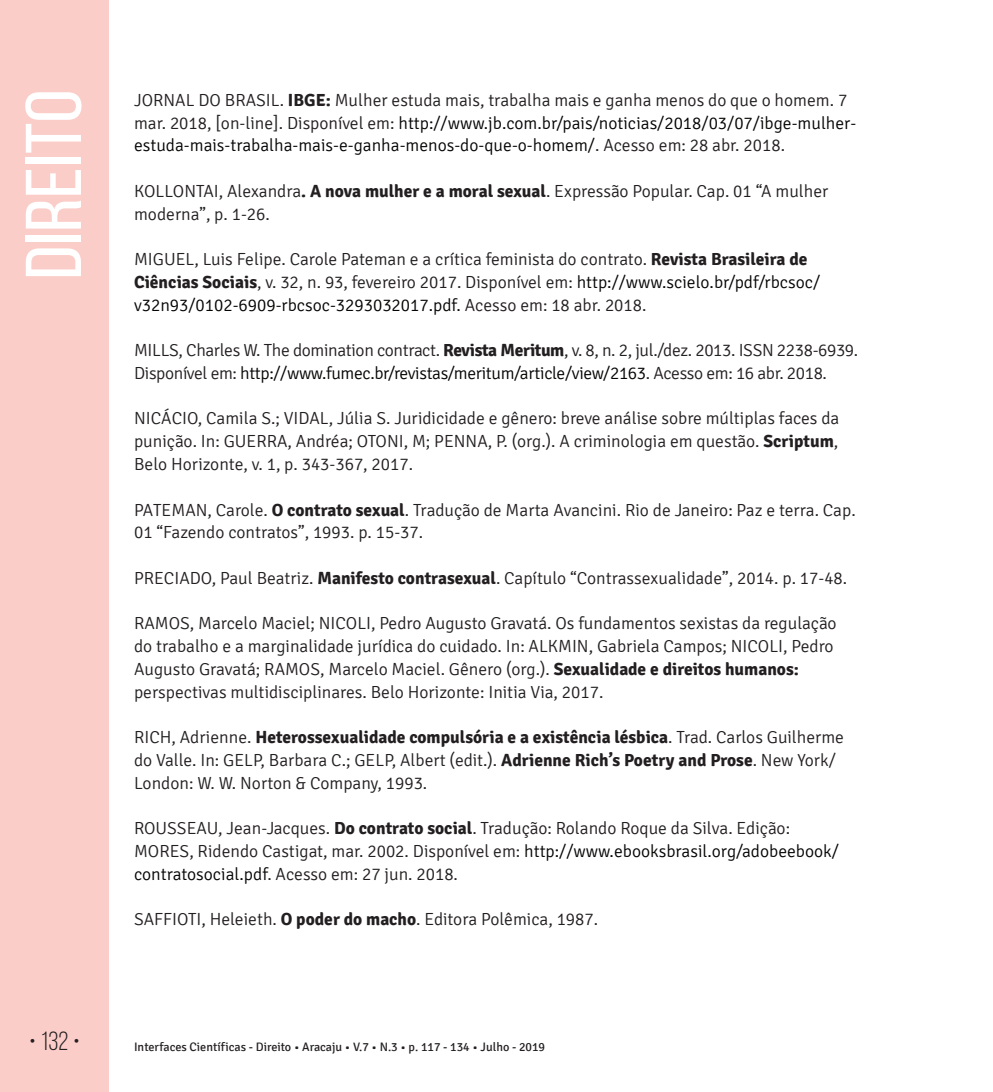
<style>
.page{position:relative;width:993px;height:1092px;background:#fff}
.page>*{position:absolute;margin:0;border:0;box-sizing:border-box;transform-origin:0 0}
.t1{font:78.75px "Bebas Neue";color:#fff;scale:1.09 1}
.t2{font:26.25px "Bebas Neue";color:#231f20}
.t3{font:300 17.5px/22.8px "Signika";color:#231f20}
.t4{font:300 17.5px/22.8px "Signika";letter-spacing:-.02em;color:#231f20}
.t5{font:12.25px "Signika";color:#231f20}
.s1{font-weight:700}
.s2{color:#040503}
</style>
<div class="page">
<div style="left:0;top:0;width:109px;height:1091px;background:#fbcdc8"></div>
<h1 class="t1" style="left:11px;top:279px;width:176px;rotate:-90deg">Direito</h1>
<p class="t3" style="left:134px;top:89px;width:723px">JORNAL DO BRASIL. <span class="s1">IBGE:</span> Mulher estuda mais, trabalha mais e ganha menos do que o homem. 7 mar. 2018, [on-line]. Disponível em: <span class="s2">http://www.jb.com.br/pais/noticias/2018/03/07/ibge-mulher&shy;estuda-mais-trabalha-mais-e-ganha-menos-do-que-o-homem/</span>. Acesso em: 28 abr. 2018.</p>
<p class="t3" style="left:134px;top:180px;width:695px">KOLLONTAI, Alexandra<span class="s1">. A nova mulher e a moral sexual</span>. Expressão Popular. Cap. 01 “A mulher moderna”, p. 1-26.</p>
<p class="t3" style="left:134px;top:248px;width:687px">MIGUEL, Luis Felipe. Carole Pateman e a crítica feminista do contrato. <span class="s1">Revista Brasileira de<br>Ciências Sociais</span>, v. 32, n. 93, fevereiro 2017. Disponível em: <span class="s2">http://www.scielo.br/pdf/rbcsoc/ v32n93/0102-6909-rbcsoc-3293032017.pdf.</span> Acesso em: 18 abr. 2018.</p>
<p class="t4" style="left:134px;top:339px;width:725px">MILLS, Charles W. The domination contract. <span class="s1">Revista Meritum</span>, v. 8, n. 2, jul./dez. 2013. ISSN 2238-6939.<br>Disponível em: <span class="s2">http://www.fumec.br/revistas/meritum/article/view/2163</span>. Acesso em: 16 abr. 2018.</p>
<p class="t3" style="left:134px;top:407px;width:706px;text-align:justify">NICÁCIO, Camila S.; VIDAL, Júlia S. Juridicidade e gênero: breve análise sobre múltiplas faces da punição. In: GUERRA, Andréa; OTONI, M; PENNA, P. (org.). A criminologia em questão. <span class="s1">Scriptum</span>, Belo Horizonte, v. 1, p. 343-367, 2017.</p>
<p class="t3" style="left:134px;top:498px;width:723px">PATEMAN, Carole. <span class="s1">O contrato sexual</span>. Tradução de Marta Avancini. Rio de Janeiro: Paz e terra. Cap.<br>01 “Fazendo contratos”, 1993. p. 15-37.</p>
<p class="t3" style="left:134px;top:567px;width:714px">PRECIADO, Paul Beatriz. <span class="s1">Manifesto contrasexual</span>. Capítulo “Contrassexualidade”, 2014. p. 17-48.</p>
<p class="t3" style="left:134px;top:612px;width:704px">RAMOS, Marcelo Maciel; NICOLI, Pedro Augusto Gravatá. Os fundamentos sexistas da regulação do trabalho e a marginalidade jurídica do cuidado. In: ALKMIN, Gabriela Campos; NICOLI, Pedro Augusto Gravatá; RAMOS, Marcelo Maciel. Gênero (org.). <span class="s1">Sexualidade e direitos humanos: </span>perspectivas multidisciplinares. Belo Horizonte: Initia Via, 2017.</p>
<p class="t3" style="left:134px;top:726px;width:711px">RICH, Adrienne. <span class="s1">Heterossexualidade compulsória e a existência lésbica</span>. Trad. Carlos Guilherme do Valle. In: GELP, Barbara C.; GELP, Albert (edit.). <span class="s1">Adrienne Rich’s Poetry and Prose</span>. New York/<br>London: W. W. Norton &amp; Company, 1993.</p>
<p class="t3" style="left:134px;top:817px;width:706px">ROUSSEAU, Jean-Jacques. <span class="s1">Do contrato social</span>. Tradução: Rolando Roque da Silva. Edição:<br>MORES, Ridendo Castigat, mar. 2002. Disponível em: <span class="s2">http://www.ebooksbrasil.org/adobeebook/ contratosocial.pdf</span>. Acesso em: 27 jun. 2018.</p>
<p class="t3" style="left:134px;top:908px;width:465px">SAFFIOTI, Heleieth. <span class="s1">O poder do macho</span>. Editora Polêmica, 1987.</p>
<h2 class="t2" style="left:29px;top:1026px;width:52px">• 132 •</h2>
<p class="t5" style="left:134px;top:1040px;width:412px">Interfaces Científicas - Direito • Aracaju • V.7 • N.3 • p. 117 - 134 • Julho - 2019</p>
</div>
